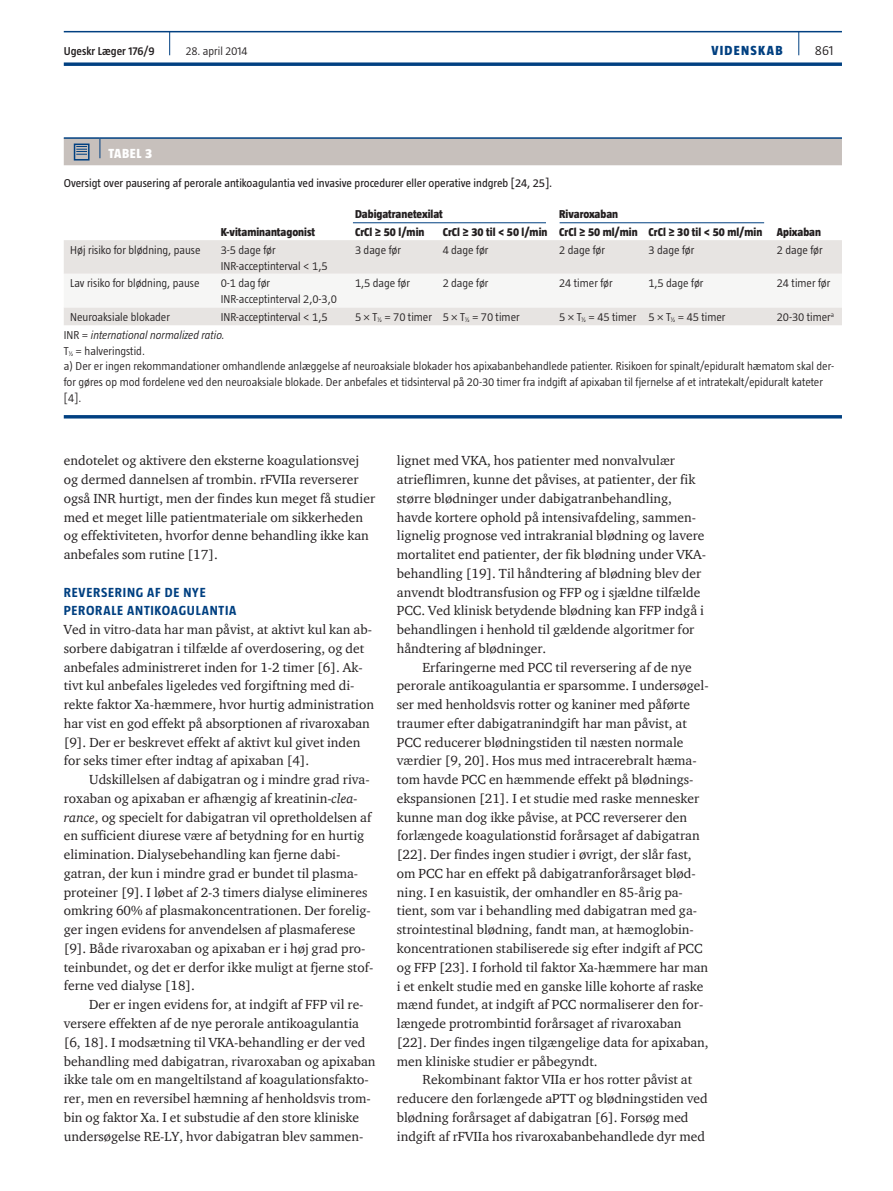
<style>
.page{position:relative;width:893px;height:1191px;background:#fff}
.page>*{position:absolute;margin:0;border:0;box-sizing:border-box;transform-origin:0 0}
.t1{font:13.5px/18.8px "ITC Charter Com";color:#231f20}
.t2{font:700 13.5px/18.8px "Taz";letter-spacing:.055em;color:#014081}
.t3{font:800 13.5px "Taz";letter-spacing:.095em;color:#014081}
.t4{font:800 13.5px "Taz";letter-spacing:.04em;color:#fff}
.t5{font:300 13.5px "Taz";color:#231f20}
.t6{font:300 11.7px/15.8px "Taz";color:#231f20}
.t7{font:800 11.7px "Taz";color:#231f20}
.t8{font:11.7px "Taz";color:#231f20}
.t9{font:600 11.7px "Taz";color:#231f20}
.s1{font-style:italic}
</style>
<div class="page">
<hr style="left:64px;top:31px;width:778px;height:1px;background:#014081">
<svg style="left:64px;top:62px;width:778px;height:4px;background:#235991"></svg>
<svg style="left:798px;top:32px;width:1px;height:23px"></svg>
<svg style="left:169px;top:32px;width:1px;height:23px"></svg>
<hr style="left:64px;top:137px;width:36px;height:2px;background:#014081">
<hr style="left:100px;top:137px;width:742px;height:2px;background:#014081">
<div style="left:64px;top:138px;width:778px;height:27px;background:#c7c0bc"></div>
<div style="left:64px;top:240px;width:778px;height:85px;background:#e7e4e2"></div>
<div style="left:64px;top:274px;width:778px;height:33px;background:#f6f6f5"></div>
<hr style="left:353px;top:222px;width:193px;height:1px;background:#014081">
<hr style="left:560px;top:222px;width:204px;height:1px;background:#014081">
<hr style="left:64px;top:415px;width:778px;height:3px;background:#014081">
<p class="t9" style="left:64px;top:45px;width:92px">Ugeskr Læger 176/9</p>
<p class="t6" style="left:186px;top:43px;width:63px">28. april 2014</p>
<p class="t3" style="left:711px;top:43px;width:73px">VIDENSKAB</p>
<p class="t5" style="left:815px;top:43px;width:20px">861</p>
<p class="t4" style="left:108px;top:146px;width:45px">TABEL 3</p>
<p class="t8" style="left:64px;top:177px;width:490px">Oversigt over pausering af perorale antikoagulantia ved invasive procedurer eller operative indgreb [24, 25].</p>
<p class="t7" style="left:355px;top:207px;width:89px">Dabigatranetexilat</p>
<p class="t7" style="left:559px;top:207px;width:60px">Rivaroxaban</p>
<p class="t7" style="left:221px;top:225px;width:96px">K-vitaminantagonist</p>
<p class="t7" style="left:355px;top:225px;width:71px">CrCl ≥ 50 l/min</p>
<p class="t7" style="left:443px;top:225px;width:380px">CrCl ≥ 30 til &lt; 50 l/min CrCl ≥ 50 ml/min CrCl ≥ 30 til &lt; 50 ml/min Apixaban</p>
<p class="t6" style="left:70px;top:242px;width:132px">Høj risiko for blødning, pause</p>
<p class="t6" style="left:221px;top:242px;width:108px">3-5 dage før<br>INR-acceptinterval &lt; 1,5</p>
<p class="t6" style="left:355px;top:242px;width:47px">3 dage før</p>
<p class="t6" style="left:443px;top:242px;width:47px">4 dage før</p>
<p class="t6" style="left:559px;top:242px;width:47px">2 dage før</p>
<p class="t6" style="left:648px;top:242px;width:47px">3 dage før</p>
<p class="t6" style="left:777px;top:242px;width:47px">2 dage før</p>
<p class="t6" style="left:70px;top:275px;width:131px">Lav risiko for blødning, pause</p>
<p class="t6" style="left:221px;top:275px;width:118px">0-1 dag før<br>INR-acceptinterval 2,0-3,0</p>
<p class="t6" style="left:355px;top:275px;width:57px">1,5 dage før</p>
<p class="t6" style="left:443px;top:275px;width:47px">2 dage før</p>
<p class="t6" style="left:559px;top:275px;width:55px">24 timer før</p>
<p class="t6" style="left:648px;top:275px;width:57px">1,5 dage før</p>
<p class="t6" style="left:777px;top:275px;width:55px">24 timer før</p>
<p class="t6" style="left:70px;top:309px;width:101px">Neuroaksiale blokader</p>
<p class="t6" style="left:221px;top:309px;width:108px">INR-acceptinterval &lt; 1,5</p>
<p class="t6" style="left:355px;top:309px;width:166px">5 × T<sub>½</sub> = 70 timer 5 × T<sub>½</sub> = 70 timer</p>
<p class="t6" style="left:559px;top:309px;width:168px">5 × T<sub>½</sub> = 45 timer 5 × T<sub>½</sub> = 45 timer</p>
<p class="t6" style="left:777px;top:309px;width:59px">20-30 timer<sup>a</sup></p>
<p class="t6" style="left:64px;top:327px;width:772px">INR = <span class="s1">international normalized ratio.<br></span>T<sub>½</sub> = halveringstid.<br>a) Der er ingen rekommandationer omhandlende anlæggelse af neuroaksiale blokader hos apixabanbehandlede patienter. Risikoen for spinalt/epiduralt hæmatom skal der&shy;for gøres op mod fordelene ved den neuroaksiale blokade. Der anbefales et tidsinterval på 20-30 timer fra indgift af apixaban til fjernelse af et intratekalt/epiduralt kateter [4].</p>
<p class="t1" style="left:64px;top:451px;width:313px">endotelet og aktivere den eksterne koagulationsvej og dermed dannelsen af trombin. rFVIIa reverserer også INR hurtigt, men der findes kun meget få studier med et meget lille patientmateriale om sikkerheden og effektiviteten, hvorfor denne behandling ikke kan anbefales som rutine [17].</p>
<p class="t2" style="left:64px;top:582px;width:174px">REVERSERING AF DE NYE<br>PERORALE ANTIKOAGULANTIA</p>
<p class="t1" style="left:64px;top:620px;width:312px">Ved in vitro-data har man påvist, at aktivt kul kan ab&shy;sorbere dabigatran i tilfælde af overdosering, og det anbefales administreret inden for 1-2 timer [6]. Ak&shy;tivt kul anbefales ligeledes ved forgiftning med di&shy;rekte faktor Xa-hæmmere, hvor hurtig administration har vist en god effekt på absorptionen af rivaroxaban [9]. Der er beskrevet effekt af aktivt kul givet inden for seks timer efter indtag af apixaban [4].</p>
<p class="t1" style="left:64px;top:770px;width:311px;text-indent:26px">Udskillelsen af dabigatran og i mindre grad riva&shy;roxaban og apixaban er afhængig af kreatinin-<span class="s1">clea&shy;rance</span>, og specielt for dabigatran vil opretholdelsen af en sufficient diurese være af betydning for en hurtig elimination. Dialysebehandling kan fjerne dabi&shy;gatran, der kun i mindre grad er bundet til plasma&shy;proteiner [9]. I løbet af 2-3 timers dialyse elimineres omkring 60% af plasmakoncentrationen. Der forelig&shy;ger ingen evidens for anvendelsen af plasmaferese [9]. Både rivaroxaban og apixaban er i høj grad pro&shy;teinbundet, og det er derfor ikke muligt at fjerne stof&shy;ferne ved dialyse [18].</p>
<p class="t1" style="left:64px;top:995px;width:313px;text-indent:26px">Der er ingen evidens for, at indgift af FFP vil re&shy;versere effekten af de nye perorale antikoagulantia [6, 18]. I modsætning til VKA-behandling er der ved behandling med dabigatran, rivaroxaban og apixaban ikke tale om en mangeltilstand af koagulationsfakto&shy;rer, men en reversibel hæmning af henholdsvis trom&shy;bin og faktor Xa. I et substudie af den store kliniske undersøgelse RE-LY, hvor dabigatran blev sammen-</p>
<p class="t1" style="left:397px;top:451px;width:311px">lignet med VKA, hos patienter med nonvalvulær atrieflimren, kunne det påvises, at patienter, der fik større blødninger under dabigatranbehandling, havde kortere ophold på intensivafdeling, sammen&shy;lignelig prognose ved intrakranial blødning og lavere mortalitet end patienter, der fik blødning under VKA&shy;behandling [19]. Til håndtering af blødning blev der anvendt blodtransfusion og FFP og i sjældne tilfælde PCC. Ved klinisk betydende blødning kan FFP indgå i behandlingen i henhold til gældende algoritmer for håndtering af blødninger.</p>
<p class="t1" style="left:397px;top:657px;width:313px;text-indent:26px">Erfaringerne med PCC til reversering af de nye perorale antikoagulantia er sparsomme. I undersøgel&shy;ser med henholdsvis rotter og kaniner med påførte traumer efter dabigatranindgift har man påvist, at PCC reducerer blødningstiden til næsten normale værdier [9, 20]. Hos mus med intracerebralt hæma&shy;tom havde PCC en hæmmende effekt på blødnings&shy;ekspansionen [21]. I et studie med raske mennesker kunne man dog ikke påvise, at PCC reverserer den forlængede koagulationstid forårsaget af dabigatran [22]. Der findes ingen studier i øvrigt, der slår fast, om PCC har en effekt på dabigatranforårsaget blød&shy;ning. I en kasuistik, der omhandler en 85-årig pa&shy;tient, som var i behandling med dabigatran med ga&shy;strointestinal blødning, fandt man, at hæmoglobin&shy;koncentrationen stabiliserede sig efter indgift af PCC og FFP [23]. I forhold til faktor Xa-hæmmere har man i et enkelt studie med en ganske lille kohorte af raske mænd fundet, at indgift af PCC normaliserer den for&shy;længede protrombintid forårsaget af rivaroxaban [22]. Der findes ingen tilgængelige data for apixaban, men kliniske studier er påbegyndt.</p>
<p class="t1" style="left:397px;top:1070px;width:312px;text-indent:26px">Rekombinant faktor VIIa er hos rotter påvist at reducere den forlængede aPTT og blødningstiden ved blødning forårsaget af dabigatran [6]. Forsøg med indgift af rFVIIa hos rivaroxabanbehandlede dyr med</p>
</div>
